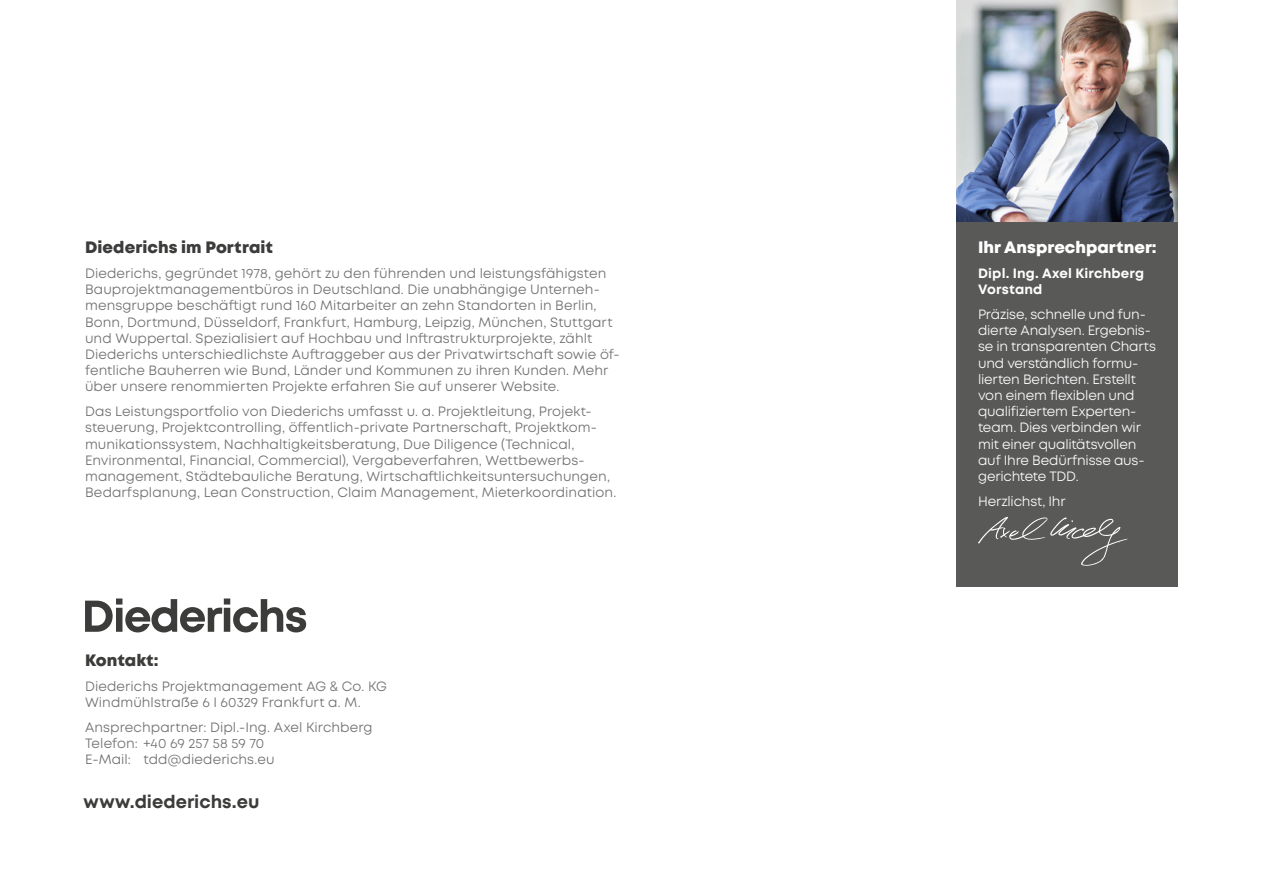
<style>
.page{position:relative;width:1263px;height:893px;background:#fff}
.page>*{position:absolute;margin:0;border:0;box-sizing:border-box;transform-origin:0 0}
.t1{font:700 18px "Mont";color:#3c3c3b}
.t2{font:800 16.5px "Mont";letter-spacing:.005em;color:#3c3c3b}
.t3{font:800 16.5px "Mont";color:#fff}
.t4{font:13.5px/16.2px "Mont";letter-spacing:.005em;color:#706f6f}
.t5{font:13.5px/16.2px "Mont";letter-spacing:-.015em;color:#fff}
.t6{font:700 13.5px/16.2px "Mont";letter-spacing:.01em;color:#fff}
</style>
<div class="page">
<svg style="left:85px;top:598px;width:221px;height:34px"></svg>
<div style="left:957px;top:220px;width:221px;height:367px;background:#595958"></div>
<svg style="left:978px;top:517px;width:150px;height:49px"></svg>
<img style="left:957px;top:0;width:221px;height:221px">
<p class="t2" style="left:85px;top:237px;width:189px">Diederichs im Portrait</p>
<p class="t4" style="left:85px;top:265px;width:536px">Diederichs, gegründet 1978, gehört zu den führenden und leistungsfähigsten Bauprojektmanagementbüros in Deutschland. Die unabhängige Unterneh&shy;mensgruppe beschäftigt rund 160 Mitarbeiter an zehn Standorten in Berlin, Bonn, Dortmund, Düsseldorf, Frankfurt, Hamburg, Leipzig, München, Stuttgart und Wuppertal. Spezialisiert auf Hochbau und Inftrastrukturprojekte, zählt Diederichs unterschiedlichste Auftraggeber aus der Privatwirtschaft sowie öf&shy;fentliche Bauherren wie Bund, Länder und Kommunen zu ihren Kunden. Mehr über unsere renommierten Projekte erfahren Sie auf unserer Website.</p>
<p class="t4" style="left:85px;top:403px;width:533px">Das Leistungsportfolio von Diederichs umfasst u. a. Projektleitung, Projekt&shy;steuerung, Projektcontrolling, öffentlich-private Partnerschaft, Projektkom&shy;munikationssystem, Nachhaltigkeitsberatung, Due Diligence (Technical, Environmental, Financial, Commercial), Vergabeverfahren, Wettbewerbs&shy;management, Städtebauliche Beratung, Wirtschaftlichkeitsuntersuchungen, Bedarfsplanung, Lean Construction, Claim Management, Mieterkoordination.</p>
<p class="t2" style="left:85px;top:650px;width:75px">Kontakt:</p>
<p class="t4" style="left:85px;top:678px;width:304px">Diederichs Projektmanagement AG &amp; Co. KG<br>Windmühlstraße 6 I 60329 Frankfurt a. M.</p>
<p class="t4" style="left:85px;top:719px;width:289px">Ansprechpartner: Dipl.-Ing. Axel Kirchberg<br>Telefon: +40 69 257 58 59 70<br>E-Mail: tdd@diederichs.eu</p>
<p class="t1" style="left:84px;top:790px;width:177px">www.diederichs.eu</p>
<p class="t3" style="left:978px;top:237px;width:180px">Ihr Ansprechpartner:</p>
<p class="t6" style="left:978px;top:265px;width:168px">Dipl. Ing. Axel Kirchberg<br>Vorstand</p>
<p class="t5" style="left:978px;top:306px;width:179px">Präzise, schnelle und fun&shy;dierte Analysen. Ergebnis&shy;se in transparenten Charts und verständlich formu&shy;lierten Berichten. Erstellt von einem flexiblen und qualifiziertem Experten&shy;team. Dies verbinden wir mit einer qualitätsvollen auf Ihre Bedürfnisse aus&shy;gerichtete TDD.</p>
<p class="t5" style="left:978px;top:493px;width:89px">Herzlichst, Ihr</p>
</div>
